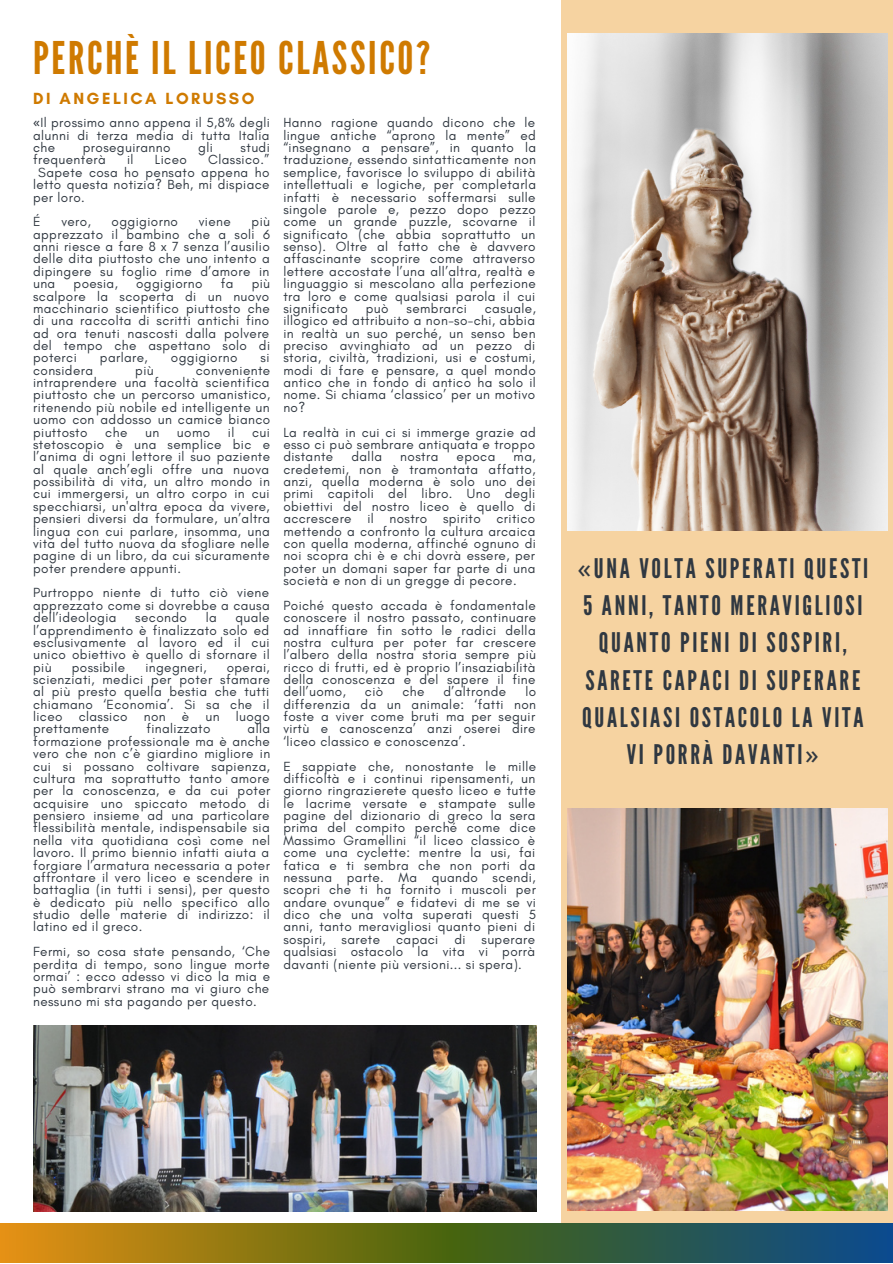
<style>
.page{position:relative;width:893px;height:1264px;background:#fff}
.page>*{position:absolute;margin:0;border:0;box-sizing:border-box;transform-origin:0 0}
.t1{font:45px "League Gothic";letter-spacing:.06em;color:#cf7a00}
.t2{font:27px/37px "League Gothic";letter-spacing:.1em;color:#303841;text-align:center}
.t3{font:700 16.5px "Glacial Indifference";letter-spacing:.15em;color:#cf7a00}
.t4{font:13.5px/12.3px "Glacial Indifference";letter-spacing:.03em;color:#303841;text-align:justify}
.s1{font-family:"Noto Sans"}
</style>
<div class="page">
<div style="left:561px;top:0;width:331px;height:1262px;background:#f6d3a1"></div>
<svg style="left:0;top:1223px;width:892px;height:39px;background:#60692f"></svg>
<img style="left:567px;top:33px;width:320px;height:497px">
<img style="left:33px;top:1025px;width:503px;height:186px">
<img style="left:567px;top:808px;width:320px;height:402px">
<p class="t1" style="left:33px;top:32px;width:399px">PERCHÈ IL LICEO CLASSICO?</p>
<p class="t3" style="left:33px;top:89px;width:223px">DI ANGELICA LORUSSO</p>
<p class="t4" style="left:33px;top:116px;width:238px"><span class="s1">«</span>Il prossimo anno appena il 5,8% degli alunni di terza media di tutta Italia che</p>
<p class="t4" style="left:83px;top:141px;width:89px">proseguiranno</p>
<p class="t4" style="left:198px;top:141px;width:16px">gli</p>
<p class="t4" style="left:241px;top:141px;width:31px">studi</p>
<p class="t4" style="left:33px;top:153px;width:74px">frequenterà</p>
<p class="t4" style="left:127px;top:153px;width:8px">il</p>
<p class="t4" style="left:155px;top:153px;width:34px">Liceo</p>
<p class="t4" style="left:208px;top:153px;width:62px">Classico.”</p>
<p class="t4" style="left:38px;top:166px;width:233px">Sapete cosa ho pensato appena ho</p>
<p class="t4" style="left:33px;top:178px;width:238px">letto questa notizia? Beh, mi dispiace</p>
<p class="t4" style="left:33px;top:191px;width:53px">per loro.</p>
<p class="t4" style="left:33px;top:215px;width:9px">É</p>
<p class="t4" style="left:61px;top:215px;width:31px">vero,</p>
<p class="t4" style="left:112px;top:215px;width:68px">oggigiorno</p>
<p class="t4" style="left:199px;top:215px;width:34px">viene</p>
<p class="t4" style="left:33px;top:215px;width:238px;text-indent:218px">più apprezzato il bambino che a soli 6 anni riesce a fare 8 x 7 senza l’ausilio delle dita piuttosto che uno intento a dipingere su foglio rime d’amore in una</p>
<p class="t4" style="left:74px;top:277px;width:46px">poesia,</p>
<p class="t4" style="left:136px;top:277px;width:68px">oggigiorno</p>
<p class="t4" style="left:221px;top:277px;width:14px">fa</p>
<p class="t4" style="left:33px;top:277px;width:238px;text-indent:218px">più scalpore la scoperta di un nuovo macchinario scientifico piuttosto che di una raccolta di scritti antichi fino ad ora tenuti nascosti dalla polvere del tempo che aspettano solo di poterci</p>
<p class="t4" style="left:100px;top:351px;width:49px">parlare,</p>
<p class="t4" style="left:171px;top:351px;width:68px">oggigiorno</p>
<p class="t4" style="left:260px;top:351px;width:10px">si</p>
<p class="t4" style="left:33px;top:364px;width:61px">considera</p>
<p class="t4" style="left:135px;top:364px;width:20px">più</p>
<p class="t4" style="left:33px;top:364px;width:239px;text-indent:163px">conveniente intraprendere una facoltà scientifica piuttosto che un percorso umanistico, ritenendo più nobile ed intelligente un uomo con addosso un camice bianco piuttosto</p>
<p class="t4" style="left:105px;top:425px;width:24px">che</p>
<p class="t4" style="left:145px;top:425px;width:16px">un</p>
<p class="t4" style="left:177px;top:425px;width:35px">uomo</p>
<p class="t4" style="left:228px;top:425px;width:8px">il</p>
<p class="t4" style="left:33px;top:425px;width:238px;text-indent:219px">cui stetoscopio è una semplice bic e l’anima di ogni lettore il suo paziente al quale anch’egli offre una nuova possibilità di vita, un altro mondo in cui immergersi, un altro corpo in cui specchiarsi, un'altra epoca da vivere, pensieri diversi da formulare, un’altra lingua con cui parlare, insomma, una vita del tutto nuova da sfogliare nelle pagine di un libro, da cui sicuramente poter prendere appunti.</p>
<p class="t4" style="left:33px;top:586px;width:238px">Purtroppo niente di tutto ciò viene apprezzato come si dovrebbe a causa dell’ideologia</p>
<p class="t4" style="left:33px;top:611px;width:238px;text-indent:202px">quale l’apprendimento è finalizzato solo ed esclusivamente al lavoro ed il cui unico obiettivo è quello di sfornare il più</p>
<p class="t4" style="left:135px;top:611px;width:53px">secondo</p>
<p class="t4" style="left:206px;top:611px;width:13px">la</p>
<p class="t4" style="left:72px;top:660px;width:55px">possibile</p>
<p class="t4" style="left:145px;top:660px;width:63px">ingegneri,</p>
<p class="t4" style="left:33px;top:660px;width:238px;text-indent:194px">operai, scienziati, medici per poter sfamare al più presto quella bestia che tutti chiamano ‘Economia’. Si sa che il liceo classico non è un luogo prettamente</p>
<p class="t4" style="left:33px;top:722px;width:239px;text-indent:214px">alla formazione professionale ma è anche vero che non c’è giardino migliore in cui si possano coltivare sapienza, cultura ma soprattutto tanto amore per la conoscenza, e da cui poter acquisire uno spiccato metodo di pensiero insieme ad una particolare flessibilità mentale, indispensabile sia nella vita quotidiana così come nel lavoro. Il primo biennio infatti aiuta a forgiare l’armatura necessaria a poter affrontare il vero liceo e scendere in battaglia (in tutti i sensi), per questo è dedicato più nello specifico allo studio delle materie di indirizzo: il latino ed il greco.</p>
<p class="t4" style="left:33px;top:945px;width:238px">Fermi, so cosa state pensando, ‘Che perdita di tempo, sono lingue morte ormai’ : ecco adesso vi dico la mia e può sembrarvi strano ma vi giuro che nessuno mi sta pagando per questo.</p>
<p class="t4" style="left:146px;top:722px;width:66px">finalizzato</p>
<p class="t4" style="left:283px;top:116px;width:254px">Hanno ragione quando dicono che le lingue antiche “aprono la mente” ed “insegnano a pensare”, in quanto la traduzione, essendo sintatticamente non semplice, favorisce lo sviluppo di abilità intellettuali e logiche, per completarla infatti è necessario soffermarsi sulle singole parole e, pezzo dopo pezzo come un grande puzzle, scovarne il significato (che abbia soprattutto un senso). Oltre al fatto che è davvero affascinante scoprire come attraverso lettere accostate l’una all’altra, realtà e linguaggio si mescolano alla perfezione tra loro e come qualsiasi parola il cui significato</p>
<p class="t4" style="left:283px;top:302px;width:254px;text-indent:201px">casuale, illogico ed attribuito a non-so-chi, abbia in realtà un suo perché, un senso ben preciso avvinghiato ad un pezzo di storia, civiltà, tradizioni, usi e costumi, modi di fare e pensare, a quel mondo antico che in fondo di antico ha solo il nome. Si chiama ‘classico’ per un motivo no?</p>
<p class="t4" style="left:283px;top:425px;width:254px">La realtà in cui ci si immerge grazie ad esso ci può sembrare antiquata e troppo distante</p>
<p class="t4" style="left:366px;top:302px;width:24px">può</p>
<p class="t4" style="left:406px;top:302px;width:62px">sembrarci</p>
<p class="t4" style="left:351px;top:450px;width:32px">dalla</p>
<p class="t4" style="left:400px;top:450px;width:40px">nostra</p>
<p class="t4" style="left:456px;top:450px;width:40px">epoca</p>
<p class="t4" style="left:283px;top:450px;width:254px;text-indent:230px">ma, credetemi, non è tramontata affatto, anzi, quella moderna è solo uno dei primi capitoli del libro. Uno degli obiettivi del nostro liceo è quello di accrescere il nostro spirito critico mettendo a confronto la cultura arcaica con quella moderna, affinché ognuno di noi scopra chi è e chi dovrà essere, per poter un domani saper far parte di una società e non di un gregge di pecore.</p>
<p class="t4" style="left:283px;top:599px;width:254px">Poiché questo accada è fondamentale conoscere il nostro passato, continuare ad innaffiare fin sotto le radici della nostra cultura per poter far crescere l’albero della nostra storia sempre più ricco di frutti, ed è proprio l’insaziabilità della conoscenza e del sapere il fine dell’uomo,</p>
<p class="t4" style="left:283px;top:685px;width:254px;text-indent:242px">lo differenzia da un animale: ‘fatti non foste a viver come bruti ma per seguir virtù e canoscenza’ anzi oserei dire ‘liceo classico e conoscenza’.</p>
<p class="t4" style="left:283px;top:759px;width:254px">E sappiate che, nonostante le mille difficoltà e i continui ripensamenti, un giorno ringrazierete questo liceo e tutte le lacrime versate e stampate sulle pagine del dizionario di greco la sera prima del compito perché come dice Massimo Gramellini “il liceo classico è come una cyclette: mentre la usi, fai fatica e ti sembra che non porti da nessuna parte. Ma quando scendi, scopri che ti ha fornito i muscoli per andare ovunque” e fidatevi di me se vi dico che una volta superati questi 5 anni, tanto meravigliosi quanto pieni di sospiri, sarete capaci di superare qualsiasi ostacolo la vita vi porrà davanti (niente più versioni... si spera).</p>
<p class="t4" style="left:365px;top:685px;width:20px">ciò</p>
<p class="t4" style="left:402px;top:685px;width:24px">che</p>
<p class="t4" style="left:443px;top:685px;width:64px">d’altronde</p>
<p class="t2" style="left:577px;top:550px;width:292px"><span class="s1">«</span>UNA VOLTA SUPERATI QUESTI<br>5 ANNI, TANTO MERAVIGLIOSI<br>QUANTO PIENI DI SOSPIRI,<br>SARETE CAPACI DI SUPERARE<br>QUALSIASI OSTACOLO LA VITA<br>VI PORRÀ DAVANTI<span class="s1">»</span></p>
</div>
